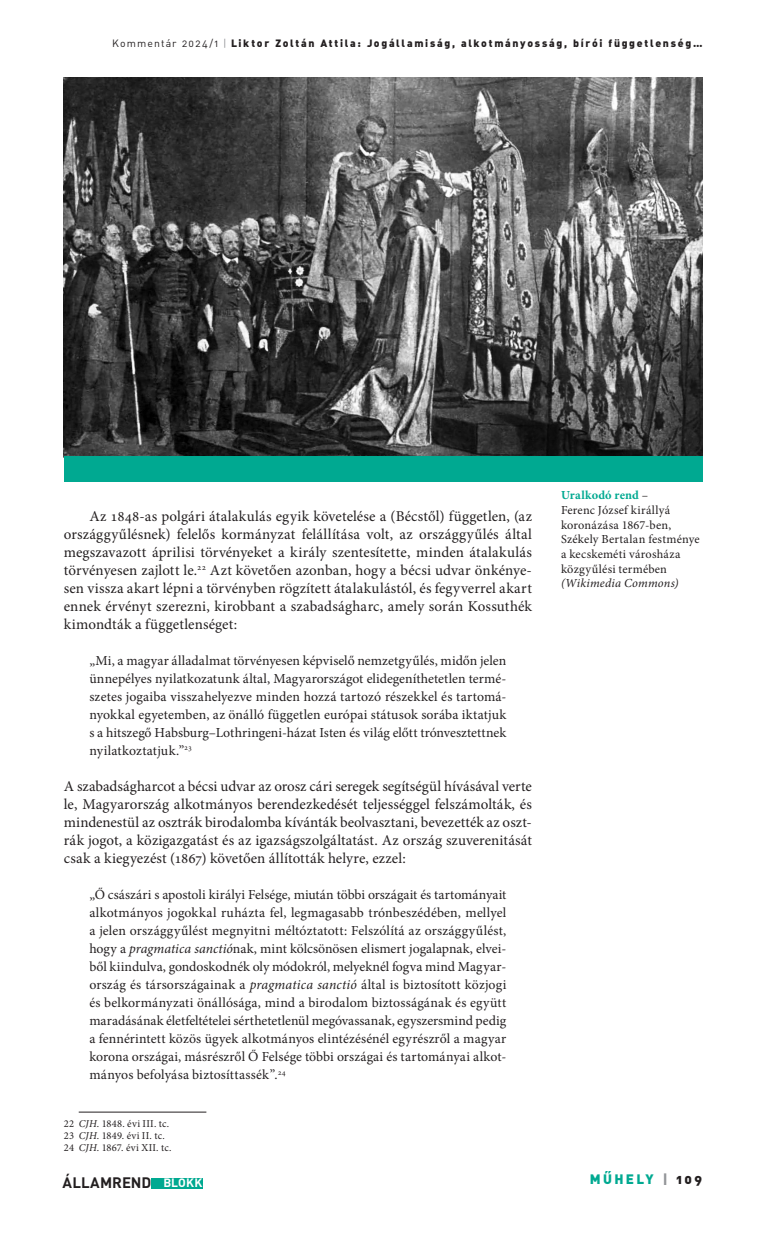
<style>
.page{position:relative;width:766px;height:1234px;background:#fff}
.page>*{position:absolute;margin:0;border:0;box-sizing:border-box;transform-origin:0 0}
._9_-_kenyér_2_---_10_pt{font:15px/18px "Minion Pro";letter-spacing:.005em;color:#231f20;text-align:justify}
._8_-_kenyér_1_---_10_pt{font:15px/18px "Minion Pro";color:#231f20;text-align:justify}
.t1{font:700 15px "DIN Alt PFL";letter-spacing:.045em;color:#231f20}
._12_-_kenyér_3__--_9_2pt{font:13.8px/18px "Minion Pro";color:#231f20;text-align:justify}
.t2{font:13.5px "DIN Alt Blk PFL";letter-spacing:.2em;color:#00a991}
._1000_-_képaláírás{font:12.3px/14.7px "Minion Pro";letter-spacing:.015em;color:#231f20}
._1000_-_képaláírás-2{font:italic 12.3px "Minion Pro";letter-spacing:.015em;color:#231f20}
.t3{font:10.5px "DIN Alt Blk PFL";letter-spacing:.175em;color:#231f20}
._20_-_lábjegyzet{font:10.5px "Minion Pro";letter-spacing:.025em;color:#231f20}
.s1{font-family:"DIN Alt PFL"}
.s2{font-family:"DIN Alt PFL";color:#939598}
.s3{font-style:italic}
.s4{font-size:12px;color:#fff}
.s5{font-weight:700;color:#00a991}
.s6{color:#939598}
.s7{color:#231f20}
</style>
<div class="page">
<div style="left:151px;top:1177px;width:51px;height:10px;background:#00a991"></div>
<hr style="left:79px;top:1111px;width:127px;height:1px;background:#231f20">
<img style="left:64px;top:77px;width:638px;height:379px">
<div style="left:64px;top:456px;width:638px;height:25px;background:#00a991"></div>
<p class="t3" style="left:112px;top:36px;width:591px"><span class="s1">Kommentár 2024/1</span> <span class="s2">|</span> Liktor Zoltán Attila: Jogállamiság, alkotmányosság, bírói függetlenség…</p>
<p class="_9_-_kenyér_2_---_10_pt" style="left:64px;top:507px;width:469px;text-indent:26px">Az 1848-as polgári átalakulás egyik követelése a (Bécstől) független, (az országgyűlésnek) felelős kormányzat felállítása volt, az országgyűlés által megszavazott áprilisi törvényeket a király szentesítette, minden átalakulás törvényesen zajlott le.<sup>22</sup> Azt követően azonban, hogy a bécsi udvar önkénye&shy;sen vissza akart lépni a törvényben rögzített átalakulástól, és fegyverrel akart ennek érvényt szerezni, kirobbant a szabadságharc, amely során Kossuthék kimondták a függetlenséget:</p>
<p class="_12_-_kenyér_3__--_9_2pt" style="left:89px;top:651px;width:418px">„Mi, a magyar álladalmat törvényesen képviselő nemzetgyűlés, midőn jelen ünnepélyes nyilatkozatunk által, Magyarországot elidegeníthetetlen termé&shy;szetes jogaiba visszahelyezve minden hozzá tartozó részekkel és tartomá&shy;nyokkal egyetemben, az önálló független európai státusok sorába iktatjuk s a hitszegő Habsburg–Lothringeni-házat Isten és világ előtt trónvesztettnek nyilatkoztatjuk.”<sup>23</sup></p>
<p class="_8_-_kenyér_1_---_10_pt" style="left:64px;top:777px;width:469px">A szabadságharcot a bécsi udvar az orosz cári seregek segítségül hívásával verte le, Magyarország alkotmányos berendezkedését teljességgel felszámolták, és mindenestül az osztrák birodalomba kívánták beolvasztani, bevezették az oszt&shy;rák jogot, a közigazgatást és az igazságszolgáltatást. Az ország szuverenitását csak a kiegyezést (1867) követően állították helyre, ezzel:</p>
<p class="_12_-_kenyér_3__--_9_2pt" style="left:89px;top:885px;width:418px">„Ő császári s apostoli királyi Felsége, miután többi országait és tartományait alkotmányos jogokkal ruházta fel, legmagasabb trónbeszédében, mellyel a jelen országgyűlést megnyitni méltóztatott: Felszólítá az országgyűlést, hogy a <span class="s3">pragmatica sanctió</span>nak, mint kölcsönösen elismert jogalapnak, elvei&shy;ből kiindulva, gondoskodnék oly módokról, melyeknél fogva mind Magyar&shy;ország és társországainak a <span class="s3">pragmatica sanctió</span> által is biztosított közjogi és belkormányzati önállósága, mind a birodalom biztosságának és együtt maradásának életfeltételei sérthetetlenül megóvassanak, egyszersmind pedig a fennérintett közös ügyek alkotmányos elintézésénél egyrészről a magyar korona országai, másrészről Ő Felsége többi országai és tartományai alkot&shy;mányos befolyása biztosíttassék”.<sup>24</sup></p>
<p class="_20_-_lábjegyzet" style="left:64px;top:1115px;width:107px">22 <span class="s3">CJH</span>. 1848. évi III. tc.</p>
<p class="_20_-_lábjegyzet" style="left:64px;top:1128px;width:102px">23 <span class="s3">CJH</span>. 1849. évi II. tc.</p>
<p class="_20_-_lábjegyzet" style="left:64px;top:1140px;width:109px">24 <span class="s3">CJH</span>. 1867. évi XII. tc.</p>
<p class="t1" style="left:63px;top:1172px;width:141px">ÁLLAMREND <span class="s4">BLOKK</span></p>
<p class="_1000_-_képaláírás" style="left:561px;top:488px;width:140px"><span class="s5">Uralkodó rend</span> –<br>Ferenc József királlyá koronázása 1867-ben,<br>Székely Bertalan festménye a kecskeméti városháza közgyűlési termében</p>
<p class="_1000_-_képaláírás-2" style="left:561px;top:575px;width:119px">(Wikimedia Commons)</p>
<p class="t2" style="left:589px;top:1169px;width:114px">MŰHELY <span class="s6">|</span> <span class="s7">109</span></p>
</div>
